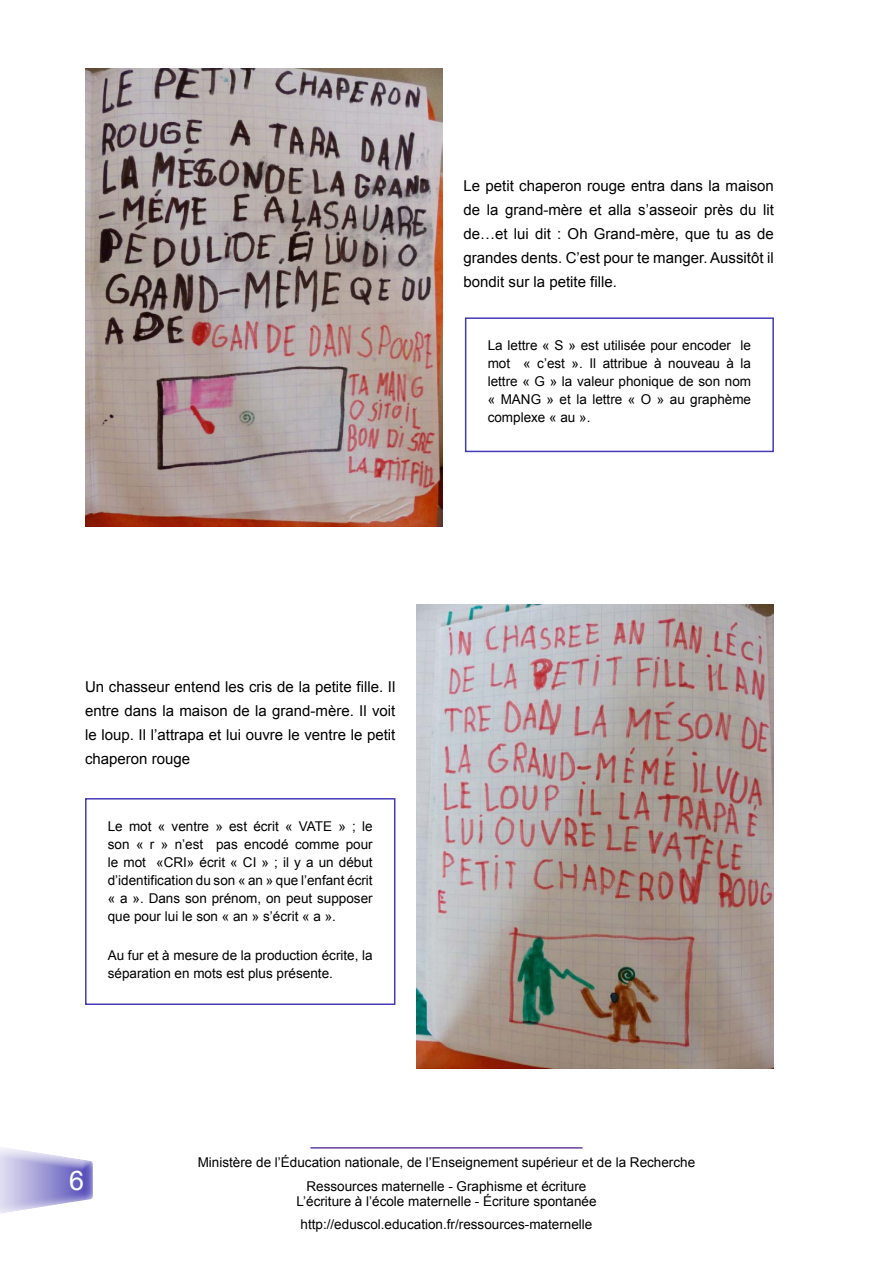
<style>
.page{position:relative;width:893px;height:1263px;background:#fff}
.page>*{position:absolute;margin:0;border:0;box-sizing:border-box;transform-origin:0 0}
.t1{font:27px "Arial";color:#fff}
.t2{font:15px/24px "Arial";color:#000;text-align:justify}
.t3{font:13.5px/18px "Arial";color:#000;text-align:center}
</style>
<div class="page">
<div style="left:0;top:1154px;width:104px;height:63px;background:#6a3f9d;opacity:.75"></div>
<hr style="left:310px;top:1147px;width:272px;height:1px;background:#6a3f9d">
<img style="left:85px;top:68px;width:357px;height:458px">
<div style="left:465px;top:317px;width:309px;height:135px;border:2px solid #443bb4"></div>
<img style="left:417px;top:604px;width:357px;height:465px">
<div style="left:85px;top:798px;width:310px;height:207px;border:2px solid #443bb4"></div>
<p class="t2" style="left:463px;top:174px;width:312px">Le petit chaperon rouge entra dans la maison de la grand-mère et alla s’asseoir près du lit de…et lui dit : Oh Grand-mère, que tu as de grandes dents. C’est pour te manger. Aussitôt il bondit sur la petite fille.</p>
<p class="t3" style="left:488px;top:336px;width:265px;text-align:justify">La lettre « S » est utilisée pour encoder le mot « c’est ». Il attribue à nouveau à la lettre « G » la valeur phonique de son nom « MANG » et la lettre « O » au graphème complexe « au ».</p>
<p class="t2" style="left:85px;top:675px;width:312px">Un chasseur entend les cris de la petite fille. Il entre dans la maison de la grand-mère. Il voit le loup. Il l’attrapa et lui ouvre le ventre le petit chaperon rouge</p>
<p class="t3" style="left:108px;top:817px;width:266px;text-align:justify">Le mot « ventre » est écrit « VATE » ; le son « r » n’est pas encodé comme pour le mot «CRI» écrit « CI » ; il y a un début d’identification du son « an » que l’enfant écrit « a ». Dans son prénom, on peut supposer que pour lui le son « an » s’écrit « a ».</p>
<p class="t3" style="left:108px;top:946px;width:266px;text-align:left">Au fur et à mesure de la production écrite, la séparation en mots est plus présente.</p>
<h1 class="t1" style="left:69px;top:1162px;width:17px">6</h1>
<p class="t3" style="left:198px;top:1151px;width:499px;line-height:23.5px">Ministère de l’Éducation nationale, de l’Enseignement supérieur et de la Recherche<br>Ressources maternelle - Graphisme et écriture</p>
<p class="t3" style="left:296px;top:1189px;width:302px;line-height:23.5px">L’écriture à l’école maternelle - Écriture spontanée http://eduscol.education.fr/ressources-maternelle</p>
</div>
